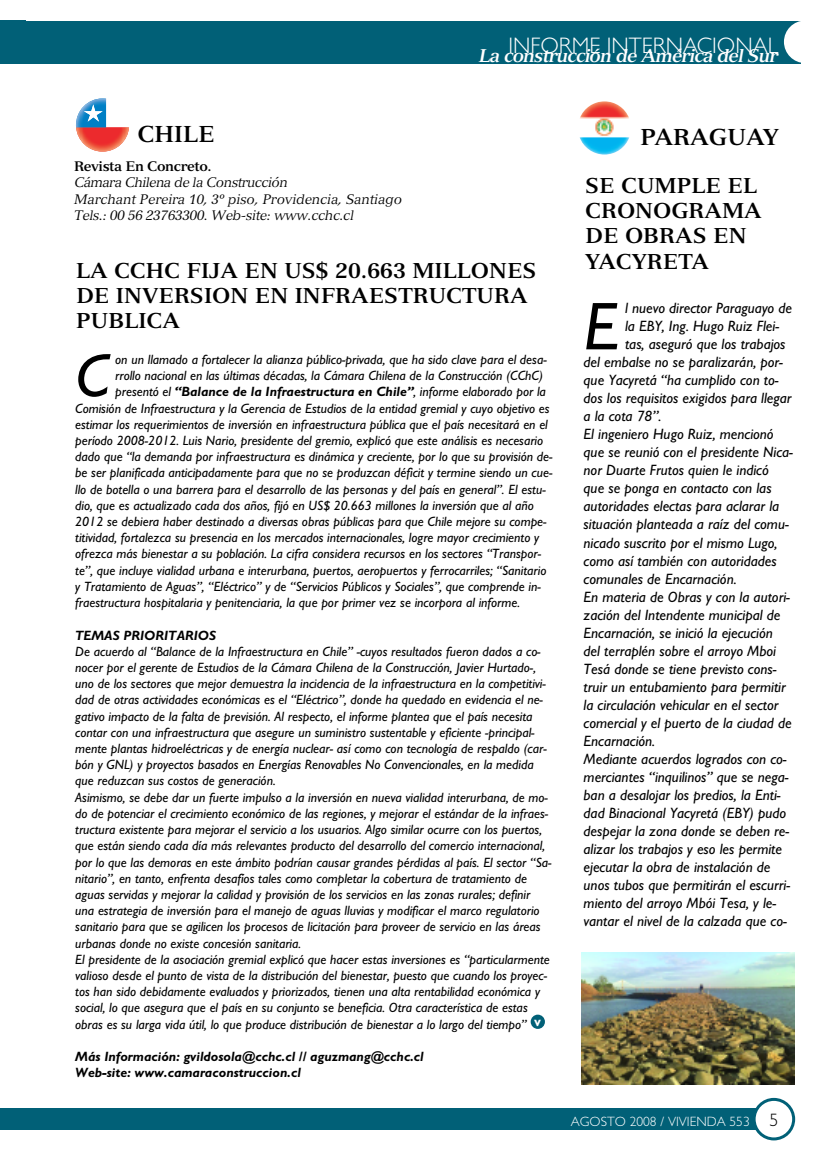
<style>
.page{position:relative;width:830px;height:1149px;background:#fff}
.page>*{position:absolute;margin:0;border:0;box-sizing:border-box;transform-origin:0 0}
.t1{font:italic 67.8px "Gill Sans";color:#000}
.t2{font:italic 61.05px "Gill Sans";color:#000}
.t3{font:300 22.5px "Gill Sans";color:#fff}
.t4{font:700 22.5px "Versailles";color:#000}
.t5{font:700 21px/25.2px "Versailles";color:#000}
.t6{font:italic 700 18px "Versailles";letter-spacing:-.04em;color:#fff}
.t7{font:italic 15px "Gill Sans";color:#000}
.t8{font:italic 13.5px/16.2px "Gill Sans";color:#000}
.t9{font:italic 700 13.5px/16.2px "Gill Sans";color:#000}
.t10{font:italic 13.5px/16.2px "Versailles";letter-spacing:-.015em;color:#000}
.t11{font:300 13.5px "Gill Sans";color:#fff}
.t12{font:700 13.5px "Versailles";letter-spacing:-.03em;color:#000}
.t13{font:700 13.5px "Gill Sans";color:#fff}
.s1{font-weight:400}
.s2{font-size:18px;color:#000}
</style>
<div class="page">
<div style="left:0;top:21px;width:800px;height:42px;background:#016077"></div>
<div style="left:0;top:1108px;width:775px;height:21px;background:#016077"></div>
<svg style="left:752px;top:1097px;width:42px;height:42px"></svg>
<div style="left:783px;top:21px;width:43px;height:42px;background:#fff;border-radius:50%"></div>
<div style="left:530px;top:1014px;width:14px;height:14px;background:#016077;border-radius:50%"></div>
<svg style="left:76px;top:98px;width:53px;height:54px"></svg>
<img style="left:579px;top:101px;width:51px;height:53px">
<img style="left:581px;top:952px;width:213px;height:132px">
<h3 class="t3" style="left:508px;top:37px;width:271px">INFORME INTERNACIONAL</h3>
<h3 class="t6" style="left:478px;top:49px;width:301px">La construcción de América del Sur</h3>
<h3 class="t4" style="left:137px;top:125px;width:79px">CHILE</h3>
<p class="t12" style="left:74px;top:161px;width:139px">Revista En Concreto.</p>
<p class="t10" style="left:74px;top:176px;width:329px">Cámara Chilena de la Construcción<br>Marchant Pereira 10, 3º piso, Providencia, Santiago<br>Tels.: 00 56 23763300. Web-site: www.cchc.cl</p>
<h3 class="t5" style="left:76px;top:259px;width:462px">LA CCHC FIJA EN US$ 20.663 MILLONES<br>DE INVERSION EN INFRAESTRUCTURA<br>PUBLICA</h3>
<h2 class="t2" style="left:75px;top:352px;width:35px">C</h2>
<p class="t8" style="left:115px;top:352px;width:433px">on un llamado a fortalecer la alianza público-privada, que ha sido clave para el desa-</p>
<p class="t8" style="left:115px;top:368px;width:429px">rrollo nacional en las últimas décadas, la Cámara Chilena de la Construcción (CChC)</p>
<p class="t9" style="left:115px;top:385px;width:432px"><span class="s1">presentó el</span> “Balance de la Infraestructura en Chile”<span class="s1">, informe elaborado por la</span></p>
<p class="t8" style="left:75px;top:401px;width:475px">Comisión de Infraestructura y la Gerencia de Estudios de la entidad gremial y cuyo objetivo es</p>
<p class="t8" style="left:75px;top:417px;width:474px">estimar los requerimientos de inversión en infraestructura pública que el país necesitará en el</p>
<p class="t8" style="left:75px;top:433px;width:469px">período 2008-2012. Luis Nario, presidente del gremio, explicó que este análisis es necesario</p>
<p class="t8" style="left:75px;top:449px;width:478px">dado que “la demanda por infraestructura es dinámica y creciente, por lo que su provisión de-</p>
<p class="t8" style="left:75px;top:466px;width:478px">be ser planificada anticipadamente para que no se produzcan déficit y termine siendo un cue-</p>
<p class="t8" style="left:75px;top:482px;width:472px">llo de botella o una barrera para el desarrollo de las personas y del país en general”. El estu-</p>
<p class="t8" style="left:75px;top:498px;width:460px">dio, que es actualizado cada dos años, fijó en US$ 20.663 millones la inversión que al año</p>
<p class="t8" style="left:75px;top:514px;width:472px">2012 se debiera haber destinado a diversas obras públicas para que Chile mejore su compe-</p>
<p class="t8" style="left:75px;top:530px;width:465px">titividad, fortalezca su presencia en los mercados internacionales, logre mayor crecimiento y</p>
<p class="t8" style="left:75px;top:547px;width:467px">ofrezca más bienestar a su población. La cifra considera recursos en los sectores “Transpor-</p>
<p class="t8" style="left:75px;top:563px;width:472px">te”, que incluye vialidad urbana e interurbana, puertos, aeropuertos y ferrocarriles; “Sanitario</p>
<p class="t8" style="left:75px;top:579px;width:467px">y Tratamiento de Aguas”, “Eléctrico” y de “Servicios Públicos y Sociales”, que comprende in-</p>
<p class="t8" style="left:75px;top:595px;width:446px">fraestructura hospitalaria y penitenciaria, la que por primer vez se incorpora al informe.</p>
<p class="t9" style="left:75px;top:628px;width:142px">TEMAS PRIORITARIOS</p>
<p class="t8" style="left:75px;top:644px;width:477px">De acuerdo al “Balance de la Infraestructura en Chile” -cuyos resultados fueron dados a co&shy;nocer por el gerente de Estudios de la Cámara Chilena de la Construcción, Javier Hurtado-, uno de los sectores que mejor demuestra la incidencia de la infraestructura en la competitivi&shy;dad de otras actividades económicas es el “Eléctrico”, donde ha quedado en evidencia el ne&shy;gativo impacto de la falta de previsión. Al respecto, el informe plantea que el país necesita contar con una infraestructura que asegure un suministro sustentable y eficiente -principal&shy;mente plantas hidroeléctricas y de energía nuclear- así como con tecnología de respaldo (car&shy;bón y GNL) y proyectos basados en Energías Renovables No Convencionales, en la medida que reduzcan sus costos de generación.<br>Asimismo, se debe dar un fuerte impulso a la inversión en nueva vialidad interurbana, de mo&shy;do de potenciar el crecimiento económico de las regiones, y mejorar el estándar de la infraes&shy;tructura existente para mejorar el servicio a los usuarios. Algo similar ocurre con los puertos, que están siendo cada día más relevantes producto del desarrollo del comercio internacional, por lo que las demoras en este ámbito podrían causar grandes pérdidas al país. El sector “Sa&shy;nitario”, en tanto, enfrenta desafíos tales como completar la cobertura de tratamiento de aguas servidas y mejorar la calidad y provisión de los servicios en las zonas rurales; definir una estrategia de inversión para el manejo de aguas lluvias y modificar el marco regulatorio sanitario para que se agilicen los procesos de licitación para proveer de servicio en las áreas urbanas donde no existe concesión sanitaria.<br>El presidente de la asociación gremial explicó que hacer estas inversiones es “particularmente valioso desde el punto de vista de la distribución del bienestar, puesto que cuando los proyec&shy;tos han sido debidamente evaluados y priorizados, tienen una alta rentabilidad económica y social, lo que asegura que el país en su conjunto se beneficia. Otra característica de estas obras es su larga vida útil, lo que produce distribución de bienestar a lo largo del tiempo”</p>
<p class="t9" style="left:75px;top:1049px;width:350px">Más Información: gvildosola@cchc.cl // aguzmang@cchc.cl<br>Web-site: www.camaraconstruccion.cl</p>
<p class="t13" style="left:534px;top:1016px;width:8px">v</p>
<h3 class="t4" style="left:640px;top:128px;width:140px">PARAGUAY</h3>
<h3 class="t5" style="left:584px;top:175px;width:178px">SE CUMPLE EL<br>CRONOGRAMA<br>DE OBRAS EN<br>YACYRETA</h3>
<h1 class="t1" style="left:583px;top:300px;width:36px">E</h1>
<p class="t7" style="left:624px;top:302px;width:168px">l nuevo director Paraguayo de</p>
<p class="t7" style="left:624px;top:320px;width:155px">la EBY, Ing. Hugo Ruiz Flei-</p>
<p class="t7" style="left:624px;top:338px;width:162px">tas, aseguró que los trabajos</p>
<p class="t7" style="left:583px;top:356px;width:201px">del embalse no se paralizarán, por-</p>
<p class="t7" style="left:583px;top:374px;width:196px">que Yacyretá “ha cumplido con to-</p>
<p class="t7" style="left:583px;top:392px;width:209px">dos los requisitos exigidos para llegar</p>
<p class="t7" style="left:583px;top:410px;width:79px">a la cota 78”.</p>
<p class="t7" style="left:583px;top:428px;width:191px">El ingeniero Hugo Ruiz, mencionó</p>
<p class="t7" style="left:583px;top:446px;width:211px">que se reunió con el presidente Nica-</p>
<p class="t7" style="left:583px;top:464px;width:187px">nor Duarte Frutos quien le indicó</p>
<p class="t7" style="left:583px;top:482px;width:189px">que se ponga en contacto con las</p>
<p class="t7" style="left:583px;top:500px;width:197px">autoridades electas para aclarar la</p>
<p class="t7" style="left:583px;top:518px;width:206px">situación planteada a raíz del comu-</p>
<p class="t7" style="left:583px;top:536px;width:195px">nicado suscrito por el mismo Lugo,</p>
<p class="t7" style="left:583px;top:554px;width:195px">como así también con autoridades</p>
<p class="t7" style="left:583px;top:572px;width:154px">comunales de Encarnación.</p>
<p class="t7" style="left:583px;top:590px;width:208px">En materia de Obras y con la autori-</p>
<p class="t7" style="left:583px;top:608px;width:198px">zación del Intendente municipal de</p>
<p class="t7" style="left:583px;top:626px;width:191px">Encarnación, se inició la ejecución</p>
<p class="t7" style="left:583px;top:644px;width:194px">del terraplén sobre el arroyo Mboi</p>
<p class="t7" style="left:583px;top:662px;width:194px">Tesá donde se tiene previsto cons-</p>
<p class="t7" style="left:583px;top:680px;width:203px">truir un entubamiento para permitir</p>
<p class="t7" style="left:583px;top:698px;width:196px">la circulación vehicular en el sector</p>
<p class="t7" style="left:583px;top:716px;width:209px">comercial y el puerto de la ciudad de</p>
<p class="t7" style="left:583px;top:734px;width:73px">Encarnación.</p>
<p class="t7" style="left:583px;top:752px;width:204px">Mediante acuerdos logrados con co-</p>
<p class="t7" style="left:583px;top:770px;width:206px">merciantes “inquilinos” que se nega-</p>
<p class="t7" style="left:583px;top:788px;width:198px">ban a desalojar los predios, la Enti-</p>
<p class="t7" style="left:583px;top:806px;width:204px">dad Binacional Yacyretá (EBY) pudo</p>
<p class="t7" style="left:583px;top:824px;width:207px">despejar la zona donde se deben re-</p>
<p class="t7" style="left:583px;top:842px;width:200px">alizar los trabajos y eso les permite</p>
<p class="t7" style="left:583px;top:860px;width:188px">ejecutar la obra de instalación de</p>
<p class="t7" style="left:583px;top:878px;width:208px">unos tubos que permitirán el escurri-</p>
<p class="t7" style="left:583px;top:896px;width:194px">miento del arroyo Mbói Tesa, y le-</p>
<p class="t7" style="left:583px;top:914px;width:205px">vantar el nivel de la calzada que co-</p>
<p class="t11" style="left:570px;top:1115px;width:209px">AGOSTO 2008 / VIVIENDA 553 <span class="s2">5</span></p>
</div>
